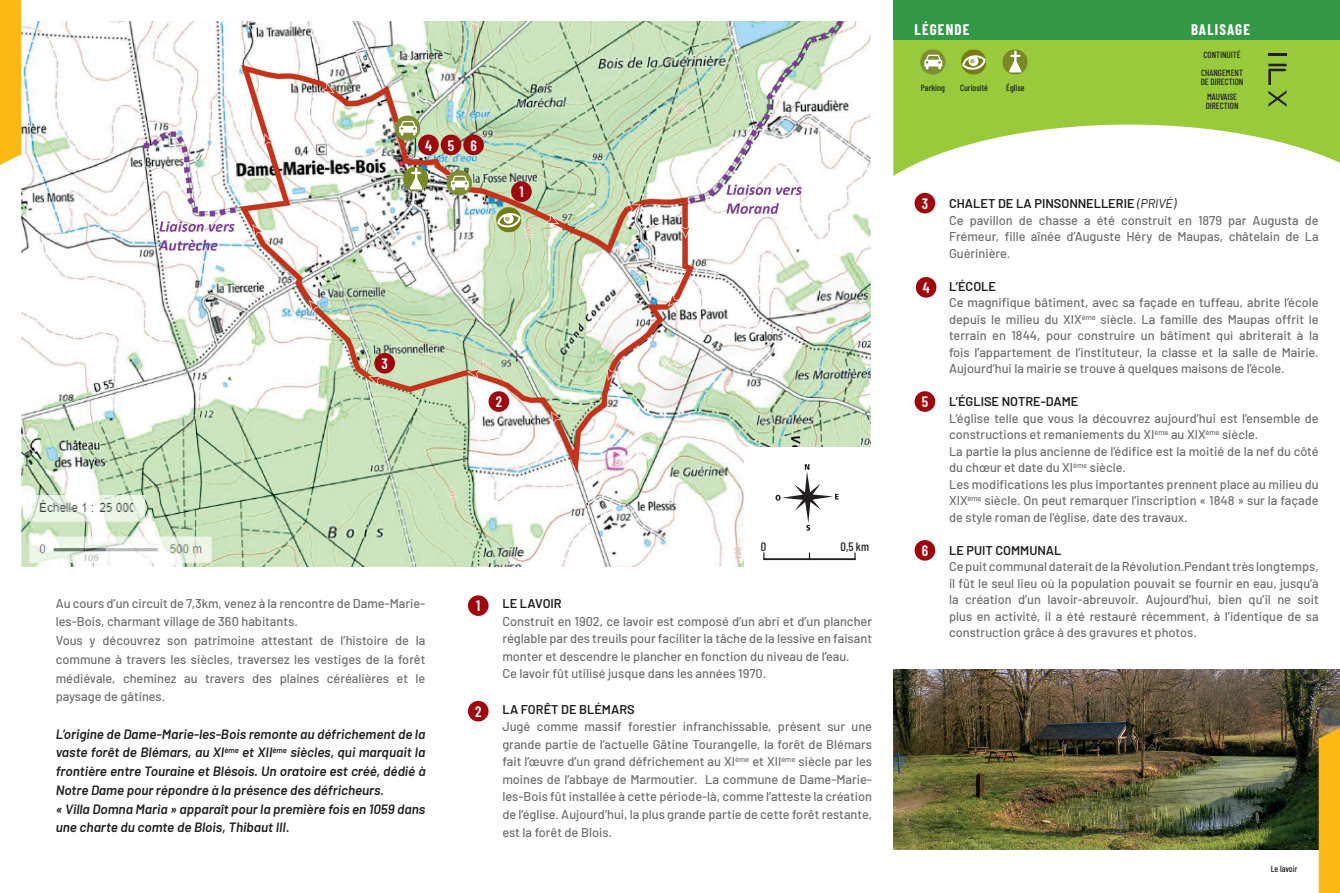
<style>
.page{position:relative;width:1340px;height:893px;background:#fff}
.page>*{position:absolute;margin:0;border:0;box-sizing:border-box;transform-origin:0 0}
.t1{font:700 15px "Barlow Condensed";letter-spacing:.075em;color:#fff}
.t2{font:600 15px "Barlow Condensed";color:#fff}
.t3{font:italic 600 13.5px/18.8px "Barlow";color:#231f20}
.t4{font:500 12.75px/16.5px "Barlow";color:#6c6d70}
.t5{font:600 12.75px "Barlow";color:#231f20}
.t6{font:500 12.3px "Barlow Condensed";color:#231f20}
.t7{font:500 9px/17.2px "Barlow Condensed";color:#231f20}
.s1{font-weight:600;color:#231f20}
.s2{font-weight:400;font-style:italic;color:#231f20}
</style>
<div class="page">
<img style="left:21px;top:21px;width:850px;height:545px">
<svg style="left:893px;top:39px;width:446px;height:137px;fill:#99ca3b"></svg>
<hr style="left:1268px;top:53px;width:18px;height:3px;background:#231f20">
<svg style="left:1268px;top:64px;width:18px;height:43px"></svg>
<div style="left:893px;top:0;width:446px;height:39px;background:#359847"></div>
<svg style="left:961px;top:49px;width:25px;height:26px"></svg>
<svg style="left:496px;top:207px;width:25px;height:25px"></svg>
<svg style="left:1002px;top:49px;width:25px;height:26px"></svg>
<svg style="left:403px;top:166px;width:25px;height:26px"></svg>
<div style="left:744px;top:448px;width:149px;height:120px;background:#fff"></div>
<div style="left:0;top:0;width:21px;height:165px;background:#fcb814"></div>
<div style="left:468px;top:595px;width:20px;height:21px;background:#9d070d;border-radius:50%"></div>
<div style="left:511px;top:181px;width:20px;height:21px;background:#9d070d;border-radius:50%"></div>
<div style="left:914px;top:193px;width:21px;height:20px;background:#9d070d;border-radius:50%"></div>
<div style="left:418px;top:135px;width:21px;height:20px;background:#9d070d;border-radius:50%"></div>
<div style="left:914px;top:391px;width:21px;height:21px;background:#9d070d;border-radius:50%"></div>
<div style="left:441px;top:135px;width:20px;height:20px;background:#9d070d;border-radius:50%"></div>
<div style="left:914px;top:540px;width:21px;height:21px;background:#9d070d;border-radius:50%"></div>
<div style="left:463px;top:135px;width:21px;height:20px;background:#9d070d;border-radius:50%"></div>
<div style="left:468px;top:701px;width:20px;height:20px;background:#9d070d;border-radius:50%"></div>
<div style="left:488px;top:391px;width:21px;height:21px;background:#9d070d;border-radius:50%"></div>
<div style="left:915px;top:277px;width:21px;height:21px;background:#9d070d;border-radius:50%"></div>
<div style="left:374px;top:353px;width:21px;height:21px;background:#9d070d;border-radius:50%"></div>
<svg style="left:775px;top:464px;width:63px;height:67px"></svg>
<hr style="left:763px;top:558px;width:92px;height:2px;background:#231f20">
<img style="left:893px;top:670px;width:446px;height:180px">
<svg style="left:1318px;top:716px;width:21px;height:177px;background:#e9ad1c"></svg>
<svg style="left:920px;top:49px;width:25px;height:26px"></svg>
<svg style="left:446px;top:170px;width:26px;height:26px"></svg>
<svg style="left:395px;top:116px;width:25px;height:25px"></svg>
<p class="t2" style="left:425px;top:134px;width:8px">4</p>
<p class="t2" style="left:448px;top:134px;width:8px">5</p>
<p class="t2" style="left:470px;top:134px;width:8px">6</p>
<p class="t2" style="left:519px;top:181px;width:6px">1</p>
<p class="t2" style="left:381px;top:353px;width:8px">3</p>
<p class="t2" style="left:495px;top:391px;width:8px">2</p>
<p class="t4" style="left:56px;top:593px;width:371px;line-height:18.8px">Au cours d’un circuit de 7,3km, venez à la rencontre de Dame-Marie&shy;les-Bois, charmant village de 360 habitants.<br>Vous y découvrez son patrimoine attestant de l’histoire de la commune à travers les siècles, traversez les vestiges de la forêt médiévale, cheminez au travers des plaines céréalières et le paysage de gâtines.</p>
<p class="t3" style="left:56px;top:723px;width:371px">L’origine de Dame-Marie-les-Bois remonte au défrichement de la vaste forêt de Blémars, au XI<sup>ème</sup> et XII<sup>ème</sup> siècles, qui marquait la frontière entre Touraine et Blésois. Un oratoire est créé, dédié à Notre Dame pour répondre à la présence des défricheurs.<br>« Villa Domna Maria » apparaît pour la première fois en 1059 dans une charte du comte de Blois, Thibaut III.</p>
<p class="t2" style="left:476px;top:595px;width:6px">1</p>
<p class="t2" style="left:475px;top:701px;width:8px">2</p>
<p class="t6" style="left:760px;top:537px;width:7px">0</p>
<p class="t6" style="left:840px;top:537px;width:30px">0,5 km</p>
<p class="t5" style="left:502px;top:594px;width:61px">LE LAVOIR</p>
<p class="t4" style="left:502px;top:611px;width:371px;line-height:17.5px">Construit en 1902, ce lavoir est composé d’un abri et d’un plancher réglable par des treuils pour faciliter la tâche de la lessive en faisant monter et descendre le plancher en fonction du niveau de l’eau.<br>Ce lavoir fût utilisé jusque dans les années 1970.</p>
<p class="t5" style="left:502px;top:700px;width:134px">LA FORÊT DE BLÉMARS</p>
<p class="t4" style="left:502px;top:717px;width:371px;line-height:17.5px;text-align:justify">Jugé comme massif forestier infranchissable, présent sur une grande partie de l’actuelle Gâtine Tourangelle, la forêt de Blémars fait l’œuvre d’un grand défrichement au XI<sup>ème</sup> et XII<sup>ème</sup> siècle par les moines de l’abbaye de Marmoutier. La commune de Dame-Marie&shy;les-Bois fût installée à cette période-là, comme l’atteste la création de l’église. Aujourd’hui, la plus grande partie de cette forêt restante, est la forêt de Blois.</p>
<p class="t1" style="left:914px;top:19px;width:56px">LÉGENDE</p>
<p class="t1" style="left:1191px;top:19px;width:60px">BALISAGE</p>
<p class="t7" style="left:920px;top:78px;width:26px">Parking</p>
<p class="t7" style="left:960px;top:78px;width:30px">Curiosité</p>
<p class="t7" style="left:1006px;top:78px;width:20px">Église</p>
<p class="t7" style="left:1201px;top:46px;width:43px">CONTINUITÉ<br>CHANGEMENT</p>
<p class="t7" style="left:1200px;top:73px;width:44px;line-height:15px;text-align:center">DE DIRECTION<br>MAUVAISE</p>
<p class="t7" style="left:1205px;top:96px;width:34px">DIRECTION</p>
<p class="t2" style="left:921px;top:193px;width:8px">3</p>
<p class="t2" style="left:922px;top:277px;width:8px">4</p>
<p class="t2" style="left:921px;top:391px;width:8px">5</p>
<p class="t2" style="left:921px;top:540px;width:8px">6</p>
<p class="t4" style="left:949px;top:194px;width:371px"><span class="s1">CHALET DE LA PINSONNELLERIE</span> <span class="s2">(PRIVÉ)<br></span>Ce pavillon de chasse a été construit en 1879 par Augusta de Frémeur, fille aînée d’Auguste Héry de Maupas, châtelain de La Guérinière.</p>
<p class="t5" style="left:949px;top:277px;width:49px">L’ÉCOLE</p>
<p class="t4" style="left:949px;top:293px;width:371px;text-align:justify">Ce magnifique bâtiment, avec sa façade en tuffeau, abrite l’école depuis le milieu du XIX<sup>ème</sup> siècle. La famille des Maupas offrit le terrain en 1844, pour construire un bâtiment qui abriterait à la fois l’appartement de l’instituteur, la classe et la salle de Mairie.<br>Aujourd’hui la mairie se trouve à quelques maisons de l’école.</p>
<p class="t5" style="left:949px;top:392px;width:131px">L’ÉGLISE NOTRE-DAME</p>
<p class="t4" style="left:949px;top:409px;width:371px">L’église telle que vous la découvrez aujourd’hui est l’ensemble de constructions et remaniements du XI<sup>ème</sup> au XIX<sup>ème</sup> siècle.<br>La partie la plus ancienne de l’édifice est la moitié de la nef du côté du chœur et date du XI<sup>ème</sup> siècle.<br>Les modifications les plus importantes prennent place au milieu du XIX<sup>ème</sup> siècle. On peut remarquer l’inscription « 1848 » sur la façade de style roman de l’église, date des travaux.</p>
<p class="t5" style="left:949px;top:541px;width:114px">LE PUIT COMMUNAL</p>
<p class="t4" style="left:949px;top:557px;width:371px;text-align:justify">Ce puit communal daterait de la Révolution.Pendant très longtemps, il fût le seul lieu où la population pouvait se fournir en eau, jusqu’à la création d’un lavoir-abreuvoir. Aujourd’hui, bien qu’il ne soit plus en activité, il a été restauré récemment, à l’identique de sa construction grâce à des gravures et photos.</p>
<p class="t7" style="left:1270px;top:859px;width:28px">Le lavoir</p>
</div>
